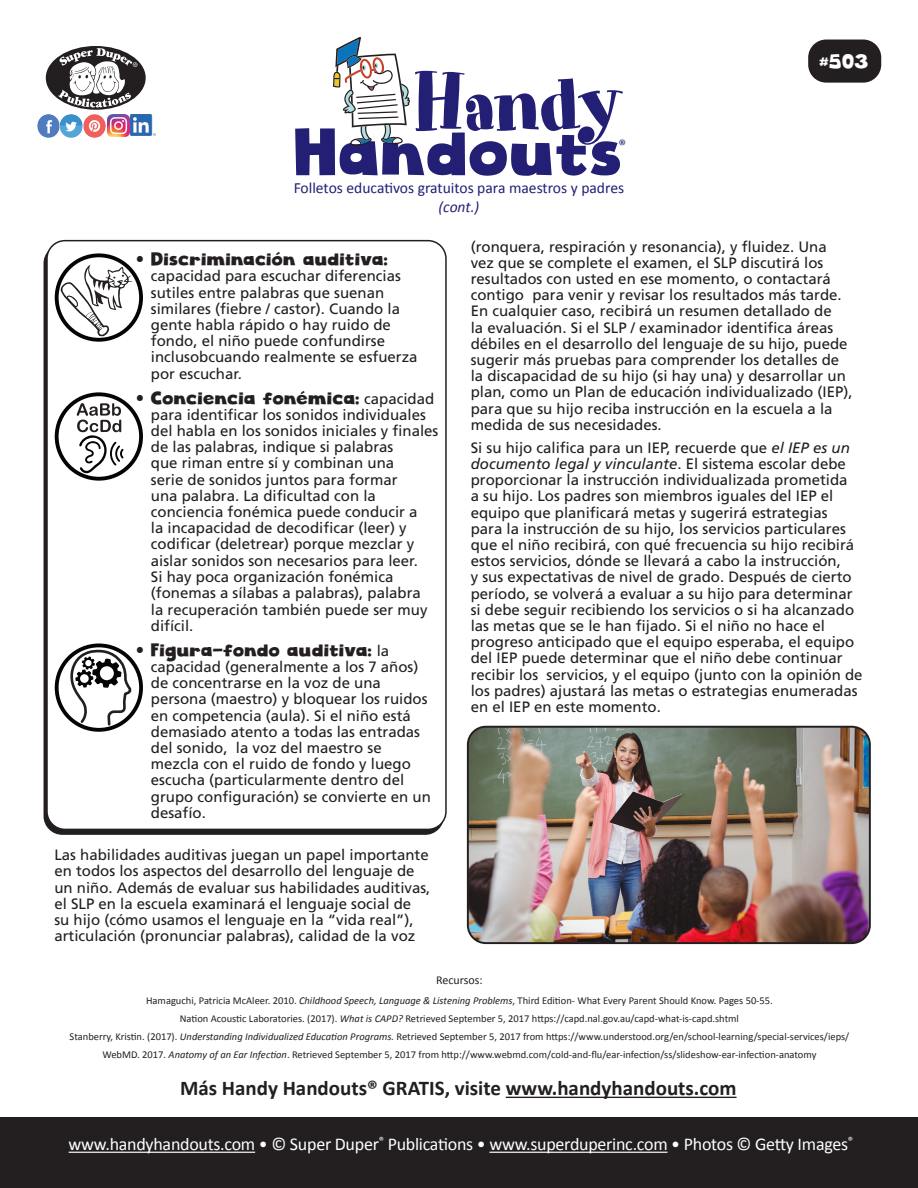
<style>
.page{position:relative;width:918px;height:1188px;background:#fff}
.page>*{position:absolute;margin:0;border:0;box-sizing:border-box;transform-origin:0 0}
.t1{font:79.2px "Art Department JNL";letter-spacing:-.03em;color:#231f75}
.t2{font:64.8px "Cloudy Witha Chanceof Love";color:#231f75}
.HH_TEXT{font:700 21px "Calibri";color:#231f20}
.t3{font:19.5px "Cloudy Witha Chanceof Love";color:#fff}
.t4{font:18px "Calibri";letter-spacing:-.015em;color:#fff}
.HH_TEXT-2{font:18px "Cloudy Witha Chanceof Love";color:#231f20}
.t5{font:15.6px "Calibri";color:#231f75}
.t6{font:italic 15.6px "Calibri";color:#231f75}
.t7{font:15.15px "Calibri";color:#231f75}
.HH_TEXT-3{font:15px/16.2px "Frutiger";color:#231f20}
.HH_Title{font:12px "Calibri";color:#231f20}
.HH_Title-2{font:10.5px "Calibri";color:#231f20}
.s1{font-family:"Frutiger";font-size:15px}
.s2{font-style:italic}
</style>
<div class="page">
<div style="left:46px;top:240px;width:401px;height:590px;border:2px solid #231f20;border-radius:18px"></div>
<div style="left:808px;top:40px;width:73px;height:43px;background:#231f20;border-radius:18px"></div>
<hr style="left:506px;top:1097px;width:231px;height:1px;background:#231f20">
<div style="left:0;top:1118px;width:918px;height:70px;background:#231f20"></div>
<div style="left:46px;top:46px;width:100px;height:64px;background:#231f20;border-radius:50%"></div>
<svg style="left:58px;top:48px;width:80px;height:60px"></svg>
<img style="left:37px;top:115px;width:92px;height:22px">
<img style="left:131px;top:115px;width:24px;height:21px">
<svg style="left:333px;top:37px;width:77px;height:109px"></svg>
<hr style="left:69px;top:1152px;width:186px;height:1px;background:#fff">
<hr style="left:489px;top:1152px;width:179px;height:1px;background:#fff">
<img style="left:468px;top:727px;width:400px;height:216px">
<div style="left:467px;top:726px;width:404px;height:218px;border:2px solid #231f20;border-radius:18px"></div>
<svg style="left:60px;top:265px;width:72px;height:74px"></svg>
<div style="left:55px;top:253px;width:88px;height:89px;border:4px solid #040503;border-radius:50%"></div>
<div style="left:55px;top:392px;width:88px;height:89px;border:4px solid #040503;border-radius:50%"></div>
<svg style="left:77px;top:403px;width:48px;height:70px"></svg>
<div style="left:55px;top:643px;width:88px;height:89px;border:4px solid #040503;border-radius:50%"></div>
<svg style="left:67px;top:647px;width:68px;height:188px"></svg>
<p class="t1" style="left:412px;top:56px;width:213px">Handy</p>
<p class="t5" style="left:294px;top:177px;width:332px">Folletos educativos gratuitos para maestros y padres</p>
<p class="t6" style="left:439px;top:196px;width:42px">(cont.)</p>
<p class="t2" style="left:296px;top:112px;width:331px">Handouts</p>
<p class="t7" style="left:618px;top:135px;width:9px">®</p>
<p class="t3" style="left:820px;top:49px;width:50px">#503</p>
<p class="HH_TEXT-2" style="left:137px;top:248px;width:252px">• Discriminación auditiva:</p>
<p class="HH_TEXT-3" style="left:151px;top:268px;width:268px">capacidad para escuchar diferencias sutiles entre palabras que suenan similares (fiebre / castor). Cuando la gente habla rápido o hay ruido de fondo, el niño puede confundirse inclusobcuando realmente se esfuerza por escuchar.</p>
<p class="HH_TEXT-2" style="left:137px;top:386px;width:298px">• Conciencia fonémica: <span class="s1">capacidad</span></p>
<p class="HH_TEXT-3" style="left:151px;top:406px;width:289px">para identificar los sonidos individuales del habla en los sonidos iniciales y finales de las palabras, indique si palabras<br>que riman entre sí y combinan una<br>serie de sonidos juntos para formar<br>una palabra. La dificultad con la conciencia fonémica puede conducir a<br>la incapacidad de decodificar (leer) y codificar (deletrear) porque mezclar y aislar sonidos son necesarios para leer.<br>Si hay poca organización fonémica (fonemas a sílabas a palabras), palabra<br>la recuperación también puede ser muy difícil.</p>
<p class="HH_TEXT-2" style="left:137px;top:639px;width:253px">• Figura-fondo auditiva: <span class="s1">la</span></p>
<p class="HH_TEXT-3" style="left:151px;top:659px;width:282px">capacidad (generalmente a los 7 años) de concentrarse en la voz de una persona (maestro) y bloquear los ruidos en competencia (aula). Si el niño está demasiado atento a todas las entradas del sonido, la voz del maestro se mezcla con el ruido de fondo y luego escucha (particularmente dentro del grupo configuración) se convierte en un desafío.</p>
<p class="HH_TEXT-3" style="left:54px;top:847px;width:377px">Las habilidades auditivas juegan un papel importante en todos los aspectos del desarrollo del lenguaje de un niño. Además de evaluar sus habilidades auditivas, el SLP en la escuela examinará el lenguaje social de<br>su hijo (cómo usamos el lenguaje en la “vida real”), articulación (pronunciar palabras), calidad de la voz</p>
<p class="HH_TEXT-3" style="left:471px;top:238px;width:383px">(ronquera, respiración y resonancia), y fluidez. Una vez que se complete el examen, el SLP discutirá los resultados con usted en ese momento, o contactará contigo para venir y revisar los resultados más tarde.<br>En cualquier caso, recibirá un resumen detallado de<br>la evaluación. Si el SLP / examinador identifica áreas débiles en el desarrollo del lenguaje de su hijo, puede sugerir más pruebas para comprender los detalles de la discapacidad de su hijo (si hay una) y desarrollar un plan, como un Plan de educación individualizado (IEP), para que su hijo reciba instrucción en la escuela a la medida de sus necesidades.</p>
<p class="HH_TEXT-3" style="left:471px;top:439px;width:393px">Si su hijo califica para un IEP, recuerde que <span class="s2">el IEP es un documento legal y vinculante</span>. El sistema escolar debe proporcionar la instrucción individualizada prometida<br>a su hijo. Los padres son miembros iguales del IEP el equipo que planificará metas y sugerirá estrategias para la instrucción de su hijo, los servicios particulares que el niño recibirá, con qué frecuencia su hijo recibirá estos servicios, dónde se llevará a cabo la instrucción,<br>y sus expectativas de nivel de grado. Después de cierto período, se volverá a evaluar a su hijo para determinar si debe seguir recibiendo los servicios o si ha alcanzado las metas que se le han fijado. Si el niño no hace el progreso anticipado que el equipo esperaba, el equipo del IEP puede determinar que el niño debe continuar recibir los servicios, y el equipo (junto con la opinión de los padres) ajustará las metas o estrategias enumeradas en el IEP en este momento.</p>
<p class="HH_Title" style="left:436px;top:972px;width:48px">Recursos:</p>
<p class="HH_Title-2" style="left:146px;top:993px;width:628px">Hamaguchi, Patricia McAleer. 2010. <span class="s2">Childhood Speech, Language &amp; Listening Problems</span>, Third Edition- What Every Parent Should Know. Pages 50-55.</p>
<p class="HH_Title-2" style="left:180px;top:1011px;width:561px">Nation Acoustic Laboratories. (2017). <span class="s2">What is CAPD?</span> Retrieved September 5, 2017 https://capd.nal.gov.au/capd-what-is-capd.shtml</p>
<p class="HH_Title-2" style="left:70px;top:1029px;width:781px">Stanberry, Kristin. (2017). <span class="s2">Understanding Individualized Education Programs.</span> Retrieved September 5, 2017 from https://www.understood.org/en/school-learning/special-services/ieps/</p>
<p class="HH_Title-2" style="left:102px;top:1047px;width:716px">WebMD. 2017. <span class="s2">Anatomy of an Ear Infection</span>. Retrieved September 5, 2017 from http://www.webmd.com/cold-and-flu/ear-infection/ss/slideshow-ear-infection-anatomy</p>
<p class="HH_TEXT" style="left:180px;top:1073px;width:558px">Más Handy Handouts® GRATIS, visite www.handyhandouts.com</p>
<p class="t4" style="left:69px;top:1132px;width:786px">www.handyhandouts.com • © Super Duper<sup>®</sup> Publications • www.superduperinc.com • Photos © Getty Images<sup>®</sup></p>
</div>
